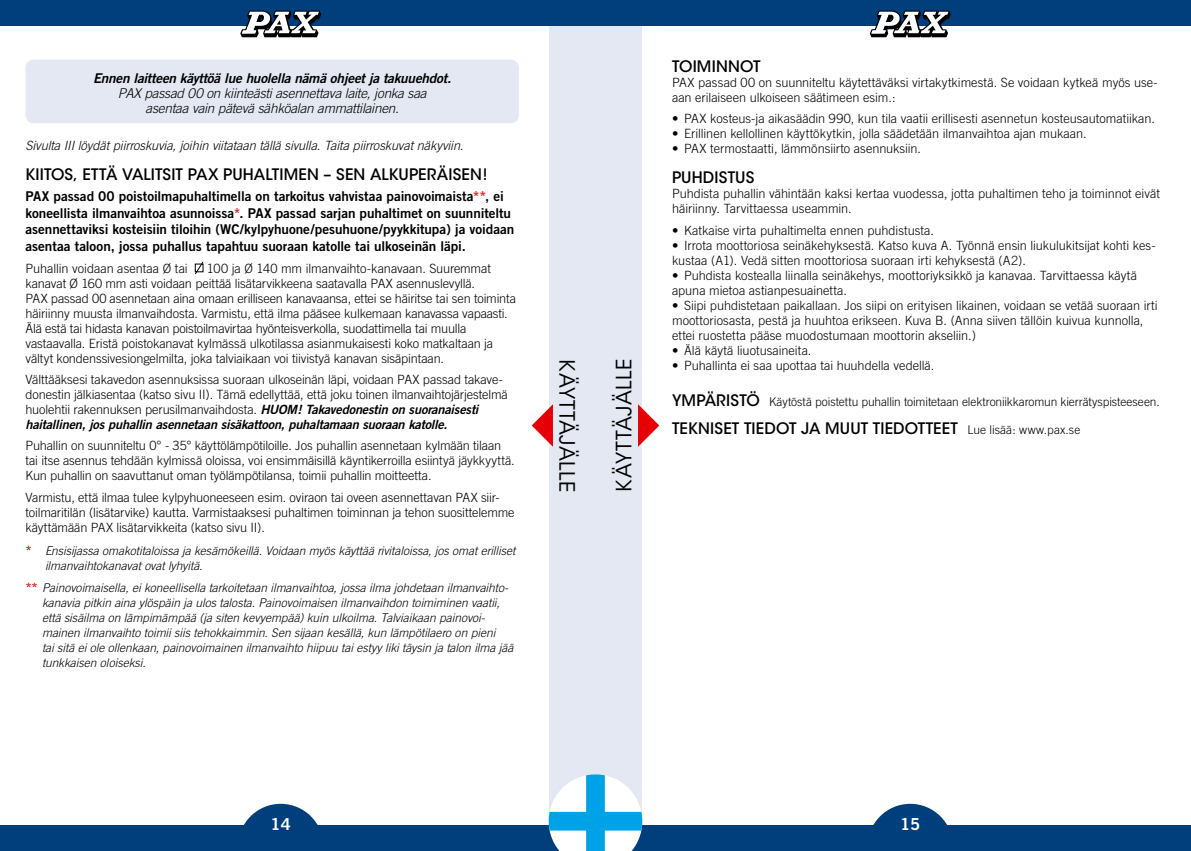
<style>
.page{position:relative;width:1191px;height:851px;background:#fff}
.page>*{position:absolute;margin:0;border:0;box-sizing:border-box;transform-origin:0 0}
.t1{font:21px "ITC Avant Garde MM 300 750";letter-spacing:.01em;color:#000}
.t2{font:16.5px "Trade Gothic Bold Two";color:#fff}
.t3{font:15.75px "ITC Avant Garde MM 445 750";letter-spacing:.01em;color:#000}
.t4{font:13.5px/16.8px "Trade Gothic Bold Two";letter-spacing:-.005em;color:#000}
.t5{font:italic 300 13.5px/15px "Trade Gothic";letter-spacing:-.02em;color:#000;text-align:center}
.t6{font:italic 13.5px "Trade Gothic Bold Two";letter-spacing:-.015em;color:#000}
.t7{font:300 12.75px/15px "Trade Gothic";letter-spacing:-.01em;color:#000}
.t8{font:italic 300 12.75px "Trade Gothic";letter-spacing:-.005em;color:#000}
.t9{font:italic 12.75px "Trade Gothic Bold Two";letter-spacing:-.015em;color:#000}
.t10{font:italic 300 12px/15px "Trade Gothic";letter-spacing:-.005em;color:#000}
.t11{font:300 12px "Trade Gothic";letter-spacing:-.01em;color:#000}
.s1{color:#e60005}
.s2{font-family:"Trade Gothic Bold Two";font-weight:400;font-style:italic}
.s3{font-family:"Trade Gothic Bold Two";font-weight:400;font-style:normal;font-size:12.75px;color:#e60005}
.s4{font-family:"ITC Avant Garde MM 445 750";font-weight:400;font-size:15.75px}
.s5{font-family:"Trade Gothic";font-weight:300;font-size:12px}
</style>
<div class="page">
<div style="left:549px;top:26px;width:46px;height:800px;background:#e4e8f2"></div>
<div style="left:0;top:825px;width:595px;height:25px;background:#003f7c"></div>
<div style="left:0;top:0;width:595px;height:26px;background:#003f7c"></div>
<svg style="left:240px;top:11px;width:81px;height:26px"></svg>
<svg style="left:244px;top:803px;width:74px;height:22px"></svg>
<div style="left:595px;top:26px;width:47px;height:800px;background:#e4e8f2"></div>
<div style="left:595px;top:825px;width:596px;height:25px;background:#003f7c"></div>
<svg style="left:873px;top:803px;width:74px;height:22px"></svg>
<div style="left:595px;top:0;width:596px;height:26px;background:#003f7c"></div>
<svg style="left:870px;top:11px;width:80px;height:26px"></svg>
<svg style="left:549px;top:774px;width:93px;height:76px"></svg>
<div style="left:26px;top:60px;width:493px;height:63px;background:#e4e8f2;border-radius:9px"></div>
<svg style="left:194px;top:261px;width:10px;height:14px"></svg>
<svg style="left:531px;top:404px;width:22px;height:42px"></svg>
<svg style="left:638px;top:404px;width:21px;height:42px"></svg>
<p class="t6" style="left:93px;top:70px;width:359px">Ennen laitteen käyttöä lue huolella nämä ohjeet ja takuuehdot.</p>
<p class="t5" style="left:118px;top:86px;width:310px">PAX passad 00 on kiinteästi asennettava laite, jonka saa asentaa vain pätevä sähköalan ammattilainen.</p>
<p class="t8" style="left:26px;top:137px;width:439px">Sivulta III löydät piirroskuvia, joihin viitataan tällä sivulla. Taita piirroskuvat näkyviin.</p>
<p class="t3" style="left:26px;top:165px;width:463px">KIITOS, ETTÄ VALITSIT PAX PUHALTIMEN – SEN ALKUPERÄISEN!</p>
<p class="t4" style="left:26px;top:187px;width:490px">PAX passad 00 poistoilmapuhaltimella on tarkoitus vahvistaa painovoimaista<span class="s1">**</span>, ei koneellista ilmanvaihtoa asunnoissa<span class="s1">*</span>. PAX passad sarjan puhaltimet on suunniteltu asennettaviksi kosteisiin tiloihin (WC/kylpyhuone/pesuhuone/pyykkitupa) ja voidaan asentaa taloon, jossa puhallus tapahtuu suoraan katolle tai ulkoseinän läpi.</p>
<p class="t7" style="left:26px;top:260px;width:164px">Puhallin voidaan asentaa Ø tai</p>
<p class="t7" style="left:26px;top:260px;width:492px;text-indent:181px">100 ja Ø 140 mm ilmanvaihto-kanavaan. Suuremmat kanavat Ø 160 mm asti voidaan peittää lisätarvikkeena saatavalla PAX asennuslevyllä.<br>PAX passad 00 asennetaan aina omaan erilliseen kanavaansa, ettei se häiritse tai sen toiminta häiriinny muusta ilmanvaihdosta. Varmistu, että ilma pääsee kulkemaan kanavassa vapaasti.<br>Älä estä tai hidasta kanavan poistoilmavirtaa hyönteisverkolla, suodattimella tai muulla vastaavalla. Eristä poistokanavat kylmässä ulkotilassa asianmukaisesti koko matkaltaan ja vältyt kondenssivesiongelmilta, joka talviaikaan voi tiivistyä kanavan sisäpintaan.</p>
<p class="t7" style="left:26px;top:372px;width:484px">Välttääksesi takavedon asennuksissa suoraan ulkoseinän läpi, voidaan PAX passad takave&shy;donestin jälkiasentaa (katso sivu II). Tämä edellyttää, että joku toinen ilmanvaihtojärjestelmä huolehtii rakennuksen perusilmanvaihdosta. <span class="s2">HUOM! Takavedonestin on suoranaisesti</span></p>
<p class="t9" style="left:26px;top:416px;width:423px">haitallinen, jos puhallin asennetaan sisäkattoon, puhaltamaan suoraan katolle.</p>
<p class="t7" style="left:26px;top:438px;width:490px">Puhallin on suunniteltu 0° - 35° käyttölämpötiloille. Jos puhallin asennetaan kylmään tilaan tai itse asennus tehdään kylmissä oloissa, voi ensimmäisillä käyntikerroilla esiintyä jäykkyyttä.<br>Kun puhallin on saavuttanut oman työlämpötilansa, toimii puhallin moitteetta.</p>
<p class="t7" style="left:26px;top:489px;width:490px">Varmistu, että ilmaa tulee kylpyhuoneeseen esim. oviraon tai oveen asennettavan PAX siir&shy;toilmaritilän (lisätarvike) kautta. Varmistaaksesi puhaltimen toiminnan ja tehon suosittelemme käyttämään PAX lisätarvikkeita (katso sivu II).</p>
<p class="t10" style="left:45px;top:543px;width:472px;text-indent:-19px"><span class="s3">*</span> Ensisijassa omakotitaloissa ja kesämökeillä. Voidaan myös käyttää rivitaloissa, jos omat erilliset ilmanvaihtokanavat ovat lyhyitä.</p>
<p class="t10" style="left:42px;top:580px;width:473px;text-indent:-16px"><span class="s3">**</span> Painovoimaisella, ei koneellisella tarkoitetaan ilmanvaihtoa, jossa ilma johdetaan ilmanvaihto&shy;kanavia pitkin aina ylöspäin ja ulos talosta. Painovoimaisen ilmanvaihdon toimiminen vaatii, että sisäilma on lämpimämpää (ja siten kevyempää) kuin ulkoilma. Talviaikaan painovoi&shy;mainen ilmanvaihto toimii siis tehokkaimmin. Sen sijaan kesällä, kun lämpötilaero on pieni<br>tai sitä ei ole ollenkaan, painovoimainen ilmanvaihto hiipuu tai estyy liki täysin ja talon ilma jää tunkkaisen oloiseksi.</p>
<h1 class="t1" style="left:579px;top:359px;width:134px;rotate:90deg">KäYttäJälle</h1>
<h1 class="t1" style="left:612px;top:492px;width:134px;rotate:-90deg">KäYttäJälle</h1>
<p class="t3" style="left:672px;top:57px;width:90px">TOIMINNOT</p>
<p class="t7" style="left:672px;top:75px;width:487px">PAX passad 00 on suunniteltu käytettäväksi virtakytkimestä. Se voidaan kytkeä myös use&shy;aan erilaiseen ulkoiseen säätimeen esim.:</p>
<p class="t7" style="left:672px;top:111px;width:484px">• PAX kosteus-ja aikasäädin 990, kun tila vaatii erillisesti asennetun kosteusautomatiikan.</p>
<p class="t7" style="left:672px;top:126px;width:416px">• Erillinen kellollinen käyttökytkin, jolla säädetään ilmanvaihtoa ajan mukaan.</p>
<p class="t7" style="left:672px;top:141px;width:250px">• PAX termostaatti, lämmönsiirto asennuksiin.</p>
<p class="t3" style="left:672px;top:168px;width:84px">PUHDISTUS</p>
<p class="t7" style="left:672px;top:186px;width:489px">Puhdista puhallin vähintään kaksi kertaa vuodessa, jotta puhaltimen teho ja toiminnot eivät häiriinny. Tarvittaessa useammin.</p>
<p class="t7" style="left:672px;top:222px;width:263px">• Katkaise virta puhaltimelta ennen puhdistusta.</p>
<p class="t7" style="left:672px;top:237px;width:485px">• Irrota moottoriosa seinäkehyksestä. Katso kuva A. Työnnä ensin liukulukitsijat kohti kes&shy;kustaa (A1). Vedä sitten moottoriosa suoraan irti kehyksestä (A2).</p>
<p class="t7" style="left:672px;top:267px;width:466px">• Puhdista kostealla liinalla seinäkehys, moottoriyksikkö ja kanavaa. Tarvittaessa käytä apuna mietoa astianpesuainetta.</p>
<p class="t7" style="left:672px;top:297px;width:487px">• Siipi puhdistetaan paikallaan. Jos siipi on erityisen likainen, voidaan se vetää suoraan irti moottoriosasta, pestä ja huuhtoa erikseen. Kuva B. (Anna siiven tällöin kuivua kunnolla, ettei ruostetta pääse muodostumaan moottorin akseliin.)</p>
<p class="t7" style="left:672px;top:342px;width:141px">• Älä käytä liuotusaineita.</p>
<p class="t7" style="left:672px;top:357px;width:264px">• Puhallinta ei saa upottaa tai huuhdella vedellä.</p>
<p class="t11" style="left:672px;top:395px;width:489px"><span class="s4">YMPÄRISTÖ</span> Käytöstä poistettu puhallin toimitetaan elektroniikkaromun kierrätyspisteeseen.</p>
<p class="t3" style="left:672px;top:419px;width:410px">TEKNISET TIEDOT JA MUUT TIEDOTTEET <span class="s5">Lue lisää: www.pax.se</span></p>
<p class="t2" style="left:271px;top:813px;width:22px">14</p>
<p class="t2" style="left:900px;top:813px;width:22px">15</p>
</div>
